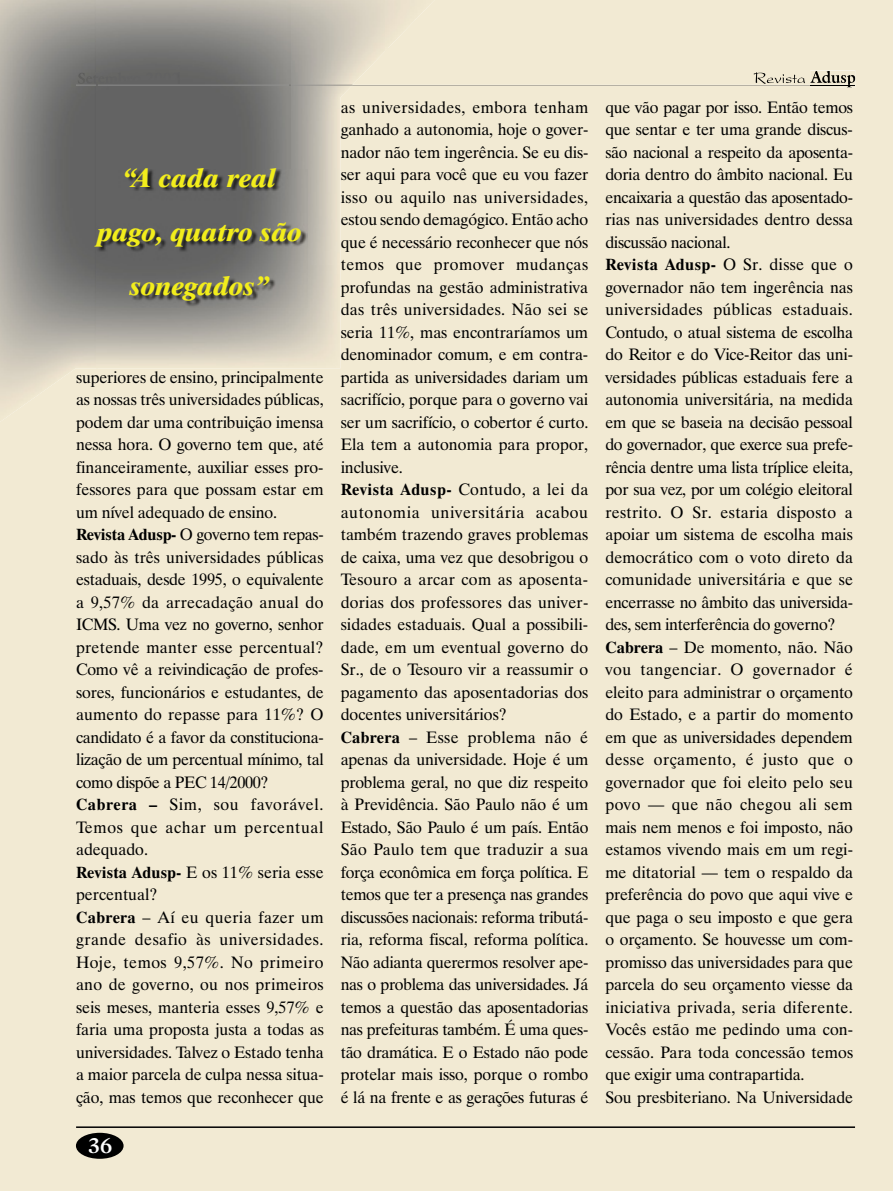
<style>
.page{position:relative;width:893px;height:1191px;background:#f2ead3}
.page>*{position:absolute;margin:0;border:0;box-sizing:border-box;transform-origin:0 0}
.t1{font:italic 800 27px/54px "Dutch 801 BT";color:#f2ed1c;text-align:center}
.t2{font:700 21px "Galliard IT Cby BT";color:#fff}
.t3{font:16.5px/22.5px "Dutch 801 BT";letter-spacing:-.01em;color:#000}
.s1{font-weight:700}
</style>
<div class="page">
<hr style="left:76px;top:1126px;width:779px;height:2px;background:#000">
<div style="left:76px;top:1132px;width:48px;height:26px;background:#000;border-radius:50%"></div>
<svg style="left:754px;top:72px;width:52px;height:12px"></svg>
<svg style="left:810px;top:71px;width:45px;height:16px"></svg>
<hr style="left:352px;top:85px;width:458px;height:1px;background:#000">
<hr style="left:810px;top:85px;width:45px;height:1px;background:#000">
<img style="left:0;top:0;width:97px;height:422px">
<img style="left:96px;top:264px;width:291px;height:106px">
<img style="left:290px;top:0;width:97px;height:264px">
<img style="left:96px;top:0;width:194px;height:169px">
<img style="left:386px;top:0;width:49px;height:53px">
<img style="left:78px;top:72px;width:102px;height:12px">
<img style="left:76px;top:85px;width:277px;height:1px">
<img style="left:96px;top:169px;width:212px;height:139px">
<h1 class="t1" style="left:98px;top:150px;width:206px">“A cada real pago, quatro são sonegados”</h1>
<p class="t3" style="left:76px;top:365px;width:249px">superiores de ensino, principalmente as nossas três universidades públicas, podem dar uma contribuição imensa nessa hora. O governo tem que, até financeiramente, auxiliar esses pro&shy;fessores para que possam estar em um nível adequado de ensino.<br><span class="s1">Revista Adusp-</span> O governo tem repas&shy;sado às três universidades públicas estaduais, desde 1995, o equivalente a 9,57% da arrecadação anual do<br>ICMS. Uma vez no governo, senhor pretende manter esse percentual?<br>Como vê a reivindicação de profes&shy;sores, funcionários e estudantes, de aumento do repasse para 11%? O candidato é a favor da constituciona&shy;lização de um percentual mínimo, tal como dispõe a PEC 14/2000?<br><span class="s1">Cabrera –</span> Sim, sou favorável.<br>Temos que achar um percentual adequado.<br><span class="s1">Revista Adusp-</span> E os 11% seria esse percentual?<br><span class="s1">Cabrera</span> – Aí eu queria fazer um grande desafio às universidades.<br>Hoje, temos 9,57%. No primeiro ano de governo, ou nos primeiros seis meses, manteria esses 9,57% e faria uma proposta justa a todas as universidades. Talvez o Estado tenha a maior parcela de culpa nessa situa&shy;ção, mas temos que reconhecer que</p>
<p class="t2" style="left:88px;top:1131px;width:26px">36</p>
<p class="t3" style="left:341px;top:95px;width:249px">as universidades, embora tenham ganhado a autonomia, hoje o gover&shy;nador não tem ingerência. Se eu dis&shy;ser aqui para você que eu vou fazer isso ou aquilo nas universidades, estou sendo demagógico. Então acho que é necessário reconhecer que nós temos que promover mudanças profundas na gestão administrativa das três universidades. Não sei se seria 11%, mas encontraríamos um denominador comum, e em contra&shy;partida as universidades dariam um sacrifício, porque para o governo vai ser um sacrifício, o cobertor é curto.<br>Ela tem a autonomia para propor, inclusive.<br><span class="s1">Revista Adusp-</span> Contudo, a lei da autonomia universitária acabou também trazendo graves problemas de caixa, uma vez que desobrigou o Tesouro a arcar com as aposenta&shy;dorias dos professores das univer&shy;sidades estaduais. Qual a possibili&shy;dade, em um eventual governo do Sr., de o Tesouro vir a reassumir o pagamento das aposentadorias dos docentes universitários?<br><span class="s1">Cabrera</span> – Esse problema não é apenas da universidade. Hoje é um problema geral, no que diz respeito à Previdência. São Paulo não é um Estado, São Paulo é um país. Então São Paulo tem que traduzir a sua força econômica em força política. E temos que ter a presença nas grandes discussões nacionais: reforma tributá&shy;ria, reforma fiscal, reforma política.<br>Não adianta querermos resolver ape&shy;nas o problema das universidades. Já temos a questão das aposentadorias nas prefeituras também. É uma ques&shy;tão dramática. E o Estado não pode protelar mais isso, porque o rombo é lá na frente e as gerações futuras é</p>
<p class="t3" style="left:605px;top:95px;width:249px">que vão pagar por isso. Então temos que sentar e ter uma grande discus&shy;são nacional a respeito da aposenta&shy;doria dentro do âmbito nacional. Eu encaixaria a questão das aposentado&shy;rias nas universidades dentro dessa discussão nacional.<br><span class="s1">Revista Adusp-</span> O Sr. disse que o governador não tem ingerência nas universidades públicas estaduais.<br>Contudo, o atual sistema de escolha do Reitor e do Vice-Reitor das uni&shy;versidades públicas estaduais fere a autonomia universitária, na medida em que se baseia na decisão pessoal do governador, que exerce sua prefe&shy;rência dentre uma lista tríplice eleita, por sua vez, por um colégio eleitoral restrito. O Sr. estaria disposto a apoiar um sistema de escolha mais democrático com o voto direto da comunidade universitária e que se encerrasse no âmbito das universida&shy;des, sem interferência do governo?<br><span class="s1">Cabrera</span> – De momento, não. Não vou tangenciar. O governador é eleito para administrar o orçamento do Estado, e a partir do momento em que as universidades dependem desse orçamento, é justo que o governador que foi eleito pelo seu povo — que não chegou ali sem mais nem menos e foi imposto, não estamos vivendo mais em um regi&shy;me ditatorial — tem o respaldo da preferência do povo que aqui vive e que paga o seu imposto e que gera o orçamento. Se houvesse um com&shy;promisso das universidades para que parcela do seu orçamento viesse da iniciativa privada, seria diferente.<br>Vocês estão me pedindo uma con&shy;cessão. Para toda concessão temos que exigir uma contrapartida.<br>Sou presbiteriano. Na Universidade</p>
</div>
